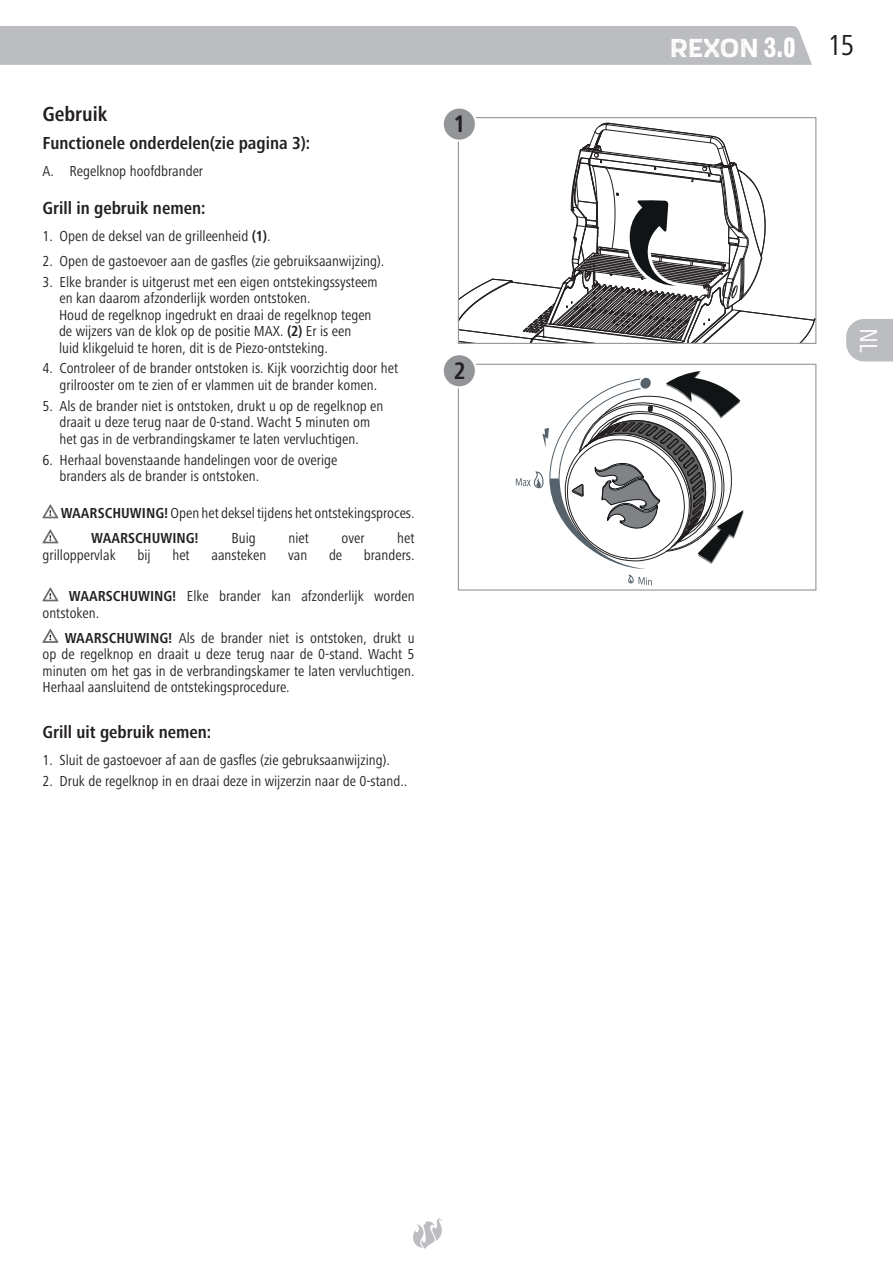
<style>
.page{position:relative;width:893px;height:1263px;background:#fff}
.page>*{position:absolute;margin:0;border:0;box-sizing:border-box;transform-origin:0 0}
.t1{font:700 27px "Scarlet Wood";color:#fff}
.t2{font:condensed 25.5px "Frutiger Next LTW1 G";color:#fff}
.Ueberschrift_1{font:700 condensed 24.75px "Frutiger Next LTW1 G";color:#231f20}
.Ueberschrift_1-2{font:700 condensed 21px "Frutiger Next LTW1 G";color:#231f20}
.Ueberschrift_1-3{font:700 condensed 18px "Frutiger Next LTW1 G";color:#231f20}
.Standard{font:condensed 15px/16.5px "Frutiger Next LTW1 G";color:#231f20}
.Standard_fett{font:condensed 15px/16.5px "Frutiger Next LTW1 G";color:#231f20}
.Standard-2{font:700 condensed 15px "Frutiger Next LTW1 G";color:#231f20}
.s1{font-weight:700}
.s2{font-family:"Railroad Gothic ATF";font-weight:400}
.s3{font-family:"Frutiger Next LTW1 G";font-weight:400;font-stretch:condensed;font-size:30px;color:#231f20}
</style>
<div class="page">
<svg style="left:457px;top:117px;width:360px;height:227px"></svg>
<div style="left:443px;top:107px;width:33px;height:34px;background:#939598;border-radius:50%"></div>
<div style="left:442px;top:106px;width:35px;height:36px;border:2px solid #fff;border-radius:50%"></div>
<svg style="left:457px;top:363px;width:360px;height:228px"></svg>
<div style="left:443px;top:354px;width:33px;height:33px;background:#939598;border-radius:50%"></div>
<div style="left:442px;top:353px;width:35px;height:36px;border:2px solid #fff;border-radius:50%"></div>
<svg style="left:43px;top:504px;width:15px;height:14px"></svg>
<svg style="left:43px;top:529px;width:15px;height:14px"></svg>
<svg style="left:43px;top:587px;width:15px;height:14px"></svg>
<svg style="left:43px;top:629px;width:15px;height:14px"></svg>
<div style="left:0;top:26px;width:812px;height:39px;background:#bcbdc0"></div>
<svg style="left:413px;top:1218px;width:29px;height:31px"></svg>
<svg style="left:846px;top:319px;width:47px;height:42px;background:#c0c1c4"></svg>
<p class="Ueberschrift_1-2" style="left:43px;top:102px;width:66px">Gebruik</p>
<p class="Ueberschrift_1-3" style="left:43px;top:132px;width:269px">Functionele onderdelen(zie pagina 3):</p>
<p class="Standard" style="left:43px;top:162px;width:162px">A. Regelknop hoofdbrander</p>
<p class="Ueberschrift_1-3" style="left:43px;top:198px;width:165px">Grill in gebruik nemen:</p>
<p class="Standard" style="left:43px;top:228px;width:230px">1. Open de deksel van de grilleenheid <span class="s1">(1)</span>.</p>
<p class="Standard" style="left:43px;top:253px;width:343px">2. Open de gastoevoer aan de gasfles (zie gebruiksaanwijzing).</p>
<p class="Standard" style="left:60px;top:273px;width:320px;text-indent:-17px">3. Elke brander is uitgerust met een eigen ontstekingssysteem en kan daarom afzonderlijk worden ontstoken.</p>
<p class="Standard_fett" style="left:59px;top:306px;width:314px">Houd de regelknop ingedrukt en draai de regelknop tegen de wijzers van de klok op de positie MAX. <span class="s1">(2)</span> Er is een luid klikgeluid te horen, dit is de Piezo-ontsteking.</p>
<p class="Standard" style="left:43px;top:360px;width:357px;text-align:center">4. Controleer of de brander ontstoken is. Kijk voorzichtig door het grilrooster om te zien of er vlammen uit de brander komen.</p>
<p class="Standard" style="left:43px;top:397px;width:342px;text-align:center">5. Als de brander niet is ontstoken, drukt u op de regelknop en draait u deze terug naar de 0-stand. Wacht 5 minuten om<br>het gas in de verbrandingskamer te laten vervluchtigen.</p>
<p class="Standard" style="left:60px;top:451px;width:279px;text-indent:-17px">6. Herhaal bovenstaande handelingen voor de overige branders als de brander is ontstoken.</p>
<p class="Standard" style="left:61px;top:505px;width:355px"><span class="s1">WAARSCHUWING!</span> Open het deksel tijdens het ontstekingsproces.</p>
<p class="Standard-2" style="left:91px;top:530px;width:109px">WAARSCHUWING!</p>
<p class="Standard" style="left:231px;top:530px;width:26px">Buig</p>
<p class="Standard" style="left:288px;top:530px;width:22px">niet</p>
<p class="Standard" style="left:342px;top:530px;width:25px">over</p>
<p class="Standard" style="left:397px;top:530px;width:19px">het</p>
<p class="Standard" style="left:43px;top:546px;width:75px">grilloppervlak</p>
<p class="Standard" style="left:137px;top:546px;width:15px">bij</p>
<p class="Standard" style="left:172px;top:546px;width:19px">het</p>
<p class="Standard" style="left:211px;top:546px;width:56px">aansteken</p>
<p class="Standard" style="left:288px;top:546px;width:21px">van</p>
<p class="Standard" style="left:329px;top:546px;width:15px">de</p>
<p class="Standard" style="left:364px;top:546px;width:52px">branders.</p>
<p class="Standard" style="left:43px;top:588px;width:374px;text-indent:26px"><span class="s1">WAARSCHUWING!</span> Elke brander kan afzonderlijk worden ontstoken.</p>
<p class="Standard" style="left:43px;top:629px;width:374px;text-align:justify;text-indent:22px"><span class="s1">WAARSCHUWING!</span> Als de brander niet is ontstoken, drukt u op de regelknop en draait u deze terug naar de 0-stand. Wacht 5 minuten om het gas in de verbrandingskamer te laten vervluchtigen.<br>Herhaal aansluitend de ontstekingsprocedure.</p>
<p class="Ueberschrift_1-3" style="left:43px;top:722px;width:170px">Grill uit gebruik nemen:</p>
<p class="Standard" style="left:43px;top:752px;width:349px">1. Sluit de gastoevoer af aan de gasfles (zie gebruksaanwijzing).</p>
<p class="Standard" style="left:43px;top:773px;width:366px">2. Druk de regelknop in en draai deze in wijzerzin naar de 0-stand..</p>
<p class="Ueberschrift_1" style="left:453px;top:110px;width:14px">1</p>
<p class="Ueberschrift_1" style="left:454px;top:356px;width:14px">2</p>
<h1 class="t1" style="left:670px;top:29px;width:186px">REXON <span class="s2">3.0</span> <span class="s3">15</span></h1>
<h2 class="t2" style="left:883px;top:328px;width:26px;rotate:90deg">NL</h2>
</div>
